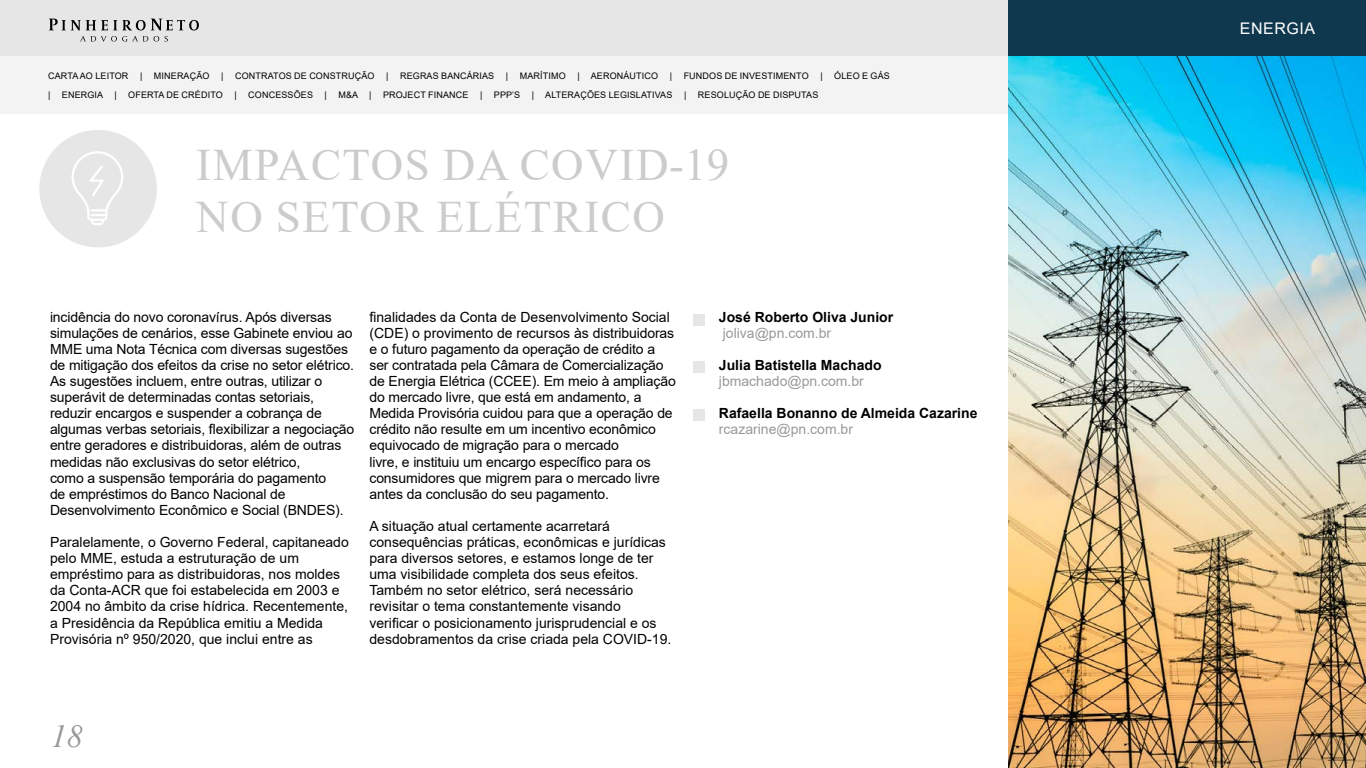
<style>
.page{position:relative;width:1366px;height:768px;background:#fff}
.page>*{position:absolute;margin:0;border:0;box-sizing:border-box;transform-origin:0 0}
.t1{font:45px/51.8px "Times New Roman";letter-spacing:.035em;color:#ccc}
.t2{font:italic 32px "Times New Roman";color:#999}
.t3{font:16px "Arial";letter-spacing:.035em;color:#fff}
.t4{font:14px/16.1px "Arial";letter-spacing:-.01em;color:#000}
.t5{font:700 14px "Arial";color:#000}
.t6{font:14px "Arial";color:#999}
.t7{font:9px "Arial";letter-spacing:.015em;color:#000}
</style>
<div class="page">
<div style="left:0;top:56px;width:1366px;height:58px;background:#f3f3f3"></div>
<div style="left:0;top:0;width:1366px;height:56px;background:#e6e6e6"></div>
<svg style="left:49px;top:19px;width:150px;height:23px"></svg>
<div style="left:39px;top:130px;width:118px;height:117px;background:#e6e6e6;border-radius:50%"></div>
<div style="left:693px;top:314px;width:12px;height:12px;background:#e6e6e6"></div>
<div style="left:693px;top:361px;width:12px;height:12px;background:#e6e6e6"></div>
<div style="left:693px;top:409px;width:12px;height:12px;background:#e6e6e6"></div>
<svg style="left:72px;top:151px;width:51px;height:74px"></svg>
<img style="left:1008px;top:56px;width:358px;height:712px">
<div style="left:1008px;top:0;width:358px;height:56px;background:#0f374d"></div>
<p class="t7" style="left:48px;top:69px;width:82px">CARTA AO LEITOR</p>
<p class="t7" style="left:140px;top:69px;width:4px">|</p>
<p class="t7" style="left:154px;top:69px;width:57px">MINERAÇÃO</p>
<p class="t7" style="left:221px;top:69px;width:4px">|</p>
<p class="t7" style="left:235px;top:69px;width:141px">CONTRATOS DE CONSTRUÇÃO</p>
<p class="t7" style="left:386px;top:69px;width:4px">|</p>
<p class="t7" style="left:400px;top:69px;width:96px">REGRAS BANCÁRIAS</p>
<p class="t7" style="left:506px;top:69px;width:4px">|</p>
<p class="t7" style="left:520px;top:69px;width:47px">MARÍTIMO</p>
<p class="t7" style="left:577px;top:69px;width:82px">| AERONÁUTICO</p>
<p class="t7" style="left:670px;top:69px;width:4px">|</p>
<p class="t7" style="left:684px;top:69px;width:127px">FUNDOS DE INVESTIMENTO</p>
<p class="t7" style="left:820px;top:69px;width:4px">|</p>
<p class="t7" style="left:834px;top:69px;width:57px">ÓLEO E GÁS</p>
<p class="t7" style="left:48px;top:88px;width:4px">|</p>
<p class="t7" style="left:62px;top:88px;width:56px">ENERGIA |</p>
<p class="t7" style="left:128px;top:88px;width:96px">OFERTA DE CRÉDITO</p>
<p class="t7" style="left:234px;top:88px;width:4px">|</p>
<p class="t7" style="left:248px;top:88px;width:66px">CONCESSÕES</p>
<p class="t7" style="left:325px;top:88px;width:4px">|</p>
<p class="t7" style="left:339px;top:88px;width:34px">M&amp;A |</p>
<p class="t7" style="left:383px;top:88px;width:87px">PROJECT FINANCE</p>
<p class="t7" style="left:480px;top:88px;width:4px">|</p>
<p class="t7" style="left:494px;top:88px;width:28px">PPP’S</p>
<p class="t7" style="left:532px;top:88px;width:142px">| ALTERAÇÕES LEGISLATIVAS</p>
<p class="t7" style="left:684px;top:88px;width:4px">|</p>
<p class="t7" style="left:698px;top:88px;width:122px">RESOLUÇÃO DE DISPUTAS</p>
<h1 class="t1" style="left:196px;top:138px;width:534px">IMPACTOS DA COVID-19<br>NO SETOR ELÉTRICO</h1>
<p class="t4" style="left:50px;top:309px;width:306px">incidência do novo coronavírus. Após diversas simulações de cenários, esse Gabinete enviou ao MME uma Nota Técnica com diversas sugestões de mitigação dos efeitos da crise no setor elétrico.<br>As sugestões incluem, entre outras, utilizar o superávit de determinadas contas setoriais, reduzir encargos e suspender a cobrança de algumas verbas setoriais, flexibilizar a negociação entre geradores e distribuidoras, além de outras medidas não exclusivas do setor elétrico,<br>como a suspensão temporária do pagamento<br>de empréstimos do Banco Nacional de Desenvolvimento Econômico e Social (BNDES).</p>
<p class="t4" style="left:50px;top:534px;width:300px">Paralelamente, o Governo Federal, capitaneado pelo MME, estuda a estruturação de um empréstimo para as distribuidoras, nos moldes da Conta-ACR que foi estabelecida em 2003 e 2004 no âmbito da crise hídrica. Recentemente, a Presidência da República emitiu a Medida Provisória nº 950/2020, que inclui entre as</p>
<p class="t4" style="left:369px;top:309px;width:308px">finalidades da Conta de Desenvolvimento Social (CDE) o provimento de recursos às distribuidoras e o futuro pagamento da operação de crédito a ser contratada pela Câmara de Comercialização de Energia Elétrica (CCEE). Em meio à ampliação do mercado livre, que está em andamento, a Medida Provisória cuidou para que a operação de crédito não resulte em um incentivo econômico equivocado de migração para o mercado<br>livre, e instituiu um encargo específico para os consumidores que migrem para o mercado livre antes da conclusão do seu pagamento.</p>
<p class="t4" style="left:369px;top:518px;width:303px">A situação atual certamente acarretará consequências práticas, econômicas e jurídicas para diversos setores, e estamos longe de ter uma visibilidade completa dos seus efeitos.<br>Também no setor elétrico, será necessário revisitar o tema constantemente visando verificar o posicionamento jurisprudencial e os desdobramentos da crise criada pela COVID-19.</p>
<h2 class="t2" style="left:51px;top:715px;width:33px">18</h2>
<p class="t5" style="left:719px;top:307px;width:176px">José Roberto Oliva Junior</p>
<p class="t6" style="left:723px;top:323px;width:110px">joliva@pn.com.br</p>
<p class="t5" style="left:719px;top:355px;width:164px">Julia Batistella Machado</p>
<p class="t6" style="left:719px;top:372px;width:146px">jbmachado@pn.com.br</p>
<p class="t5" style="left:719px;top:403px;width:260px">Rafaella Bonanno de Almeida Cazarine</p>
<p class="t6" style="left:719px;top:420px;width:136px">rcazarine@pn.com.br</p>
<p class="t3" style="left:1240px;top:18px;width:77px">ENERGIA</p>
</div>
